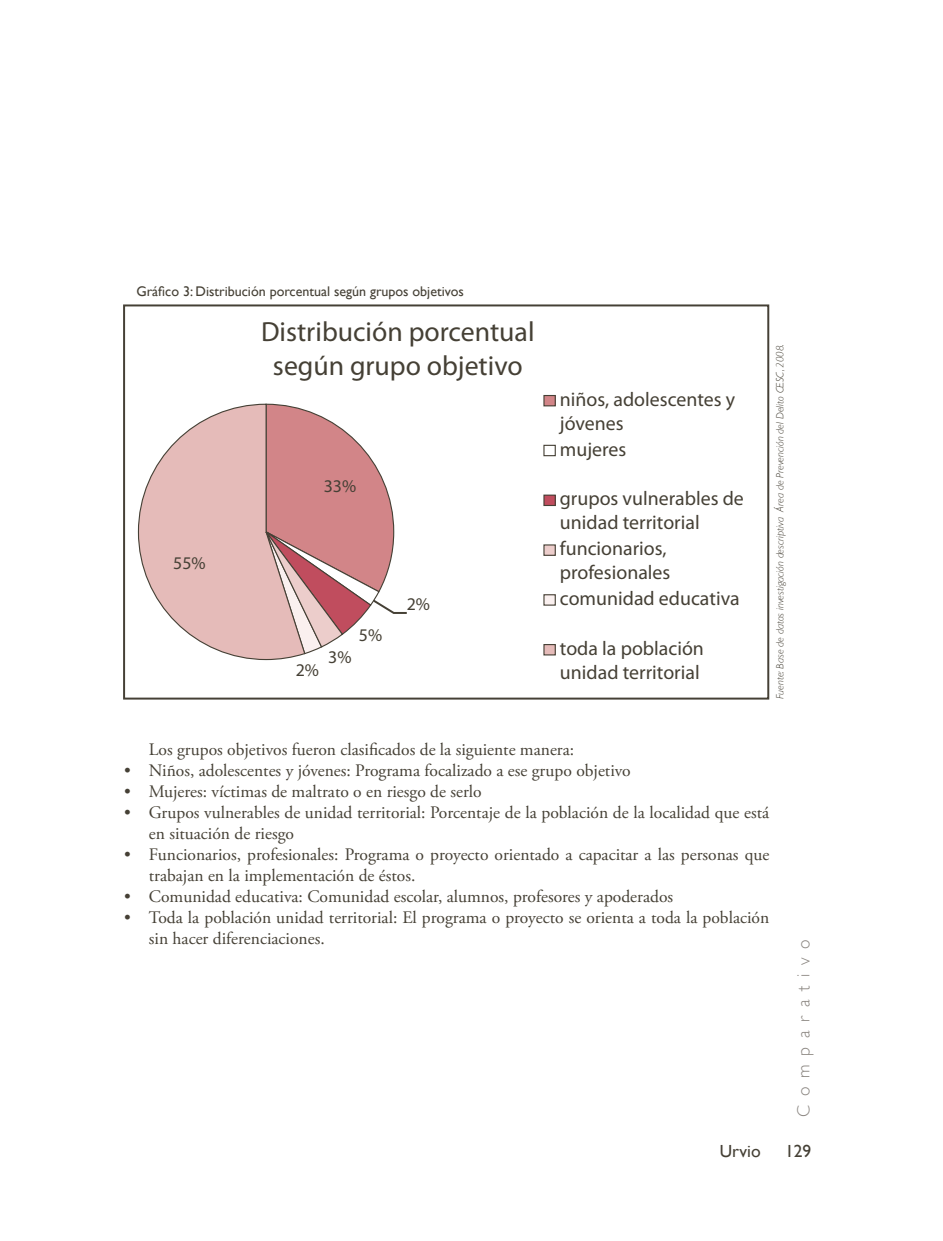
<style>
.page{position:relative;width:943px;height:1241px;background:#fff}
.page>*{position:absolute;margin:0;border:0;box-sizing:border-box;transform-origin:0 0}
.t1{font:27.82px/33.4px "Myriad Pro";color:#454035;text-align:center}
.t2{font:19.78px/23.8px "Myriad Pro";color:#454035}
.t3{font:17.85px "Myriad Pro";color:#454035}
.t4{font:17.5px/21px "Adobe Garamond Pro";color:#454035}
.t5{font:300 17.5px "Gill Sans";letter-spacing:.5em;color:#8a8580}
.t6{font:17.5px "Gill Sans";color:#454035}
.t7{font:14px "Gill Sans";color:#454035}
.t8{font:italic 300 10.5px "Gill Sans";color:#454035}
</style>
<div class="page">
<div style="left:544px;top:395px;width:11px;height:11px;background:#d28588"></div>
<div style="left:543px;top:395px;width:13px;height:11px;border:1px solid #454035"></div>
<div style="left:543px;top:444px;width:13px;height:12px;border:1px solid #454035"></div>
<div style="left:544px;top:495px;width:11px;height:10px;background:#c04d5e"></div>
<div style="left:543px;top:494px;width:13px;height:12px;border:1px solid #454035"></div>
<div style="left:544px;top:545px;width:11px;height:10px;background:#eccdcb"></div>
<div style="left:543px;top:544px;width:13px;height:11px;border:1px solid #454035"></div>
<div style="left:544px;top:594px;width:11px;height:11px;background:#faf0ef"></div>
<div style="left:543px;top:594px;width:13px;height:11px;border:1px solid #454035"></div>
<div style="left:544px;top:644px;width:11px;height:10px;background:#e5bbb9"></div>
<div style="left:543px;top:644px;width:13px;height:11px;border:1px solid #454035"></div>
<svg style="left:137px;top:403px;width:270px;height:257px"></svg>
<div style="left:123px;top:304px;width:646px;height:395px;border:2px solid #454035"></div>
<p class="t7" style="left:136px;top:283px;width:329px">Gráfico 3: Distribución porcentual según grupos objetivos</p>
<h1 class="t1" style="left:261px;top:315px;width:275px">Distribución porcentual según grupo objetivo</h1>
<p class="t3" style="left:173px;top:551px;width:34px">55%</p>
<p class="t3" style="left:324px;top:475px;width:34px">33%</p>
<p class="t3" style="left:296px;top:659px;width:25px">2%</p>
<p class="t3" style="left:328px;top:645px;width:25px">3%</p>
<p class="t3" style="left:359px;top:624px;width:25px">5%</p>
<p class="t3" style="left:407px;top:593px;width:25px">2%</p>
<p class="t2" style="left:560px;top:387px;width:177px">niños, adolescentes y jóvenes</p>
<p class="t2" style="left:560px;top:437px;width:68px">mujeres</p>
<p class="t2" style="left:560px;top:486px;width:185px">grupos vulnerables de unidad territorial</p>
<p class="t2" style="left:560px;top:536px;width:112px">funcionarios, profesionales</p>
<p class="t2" style="left:560px;top:586px;width:181px">comunidad educativa</p>
<p class="t2" style="left:560px;top:636px;width:145px">toda la población unidad territorial</p>
<p class="t8" style="left:774px;top:698px;width:356px;rotate:-90deg">Fuente: Base de datos investigación descriptiva Área de Prevención del Delito CESC, 2008.</p>
<p class="t4" style="left:149px;top:739px;width:427px">Los grupos objetivos fueron clasificados de la siguiente manera:</p>
<p class="t4" style="left:124px;top:760px;width:508px">• Niños, adolescentes y jóvenes: Programa focalizado a ese grupo objetivo</p>
<p class="t4" style="left:124px;top:781px;width:359px">• Mujeres: víctimas de maltrato o en riesgo de serlo</p>
<p class="t4" style="left:149px;top:802px;width:621px;text-indent:-25px">• Grupos vulnerables de unidad territorial: Porcentaje de la población de la localidad que está en situación de riesgo</p>
<p class="t4" style="left:149px;top:844px;width:622px;text-indent:-25px">• Funcionarios, profesionales: Programa o proyecto orientado a capacitar a las personas que trabajan en la implementación de éstos.</p>
<p class="t4" style="left:124px;top:886px;width:550px">• Comunidad educativa: Comunidad escolar, alumnos, profesores y apoderados</p>
<p class="t4" style="left:149px;top:907px;width:622px;text-indent:-25px">• Toda la población unidad territorial: El programa o proyecto se orienta a toda la población sin hacer diferenciaciones.</p>
<p class="t5" style="left:793px;top:1116px;width:179px;rotate:-90deg">Comparativo</p>
<p class="t6" style="left:719px;top:1140px;width:43px">Urvio</p>
<p class="t6" style="left:785px;top:1140px;width:28px">129</p>
</div>
